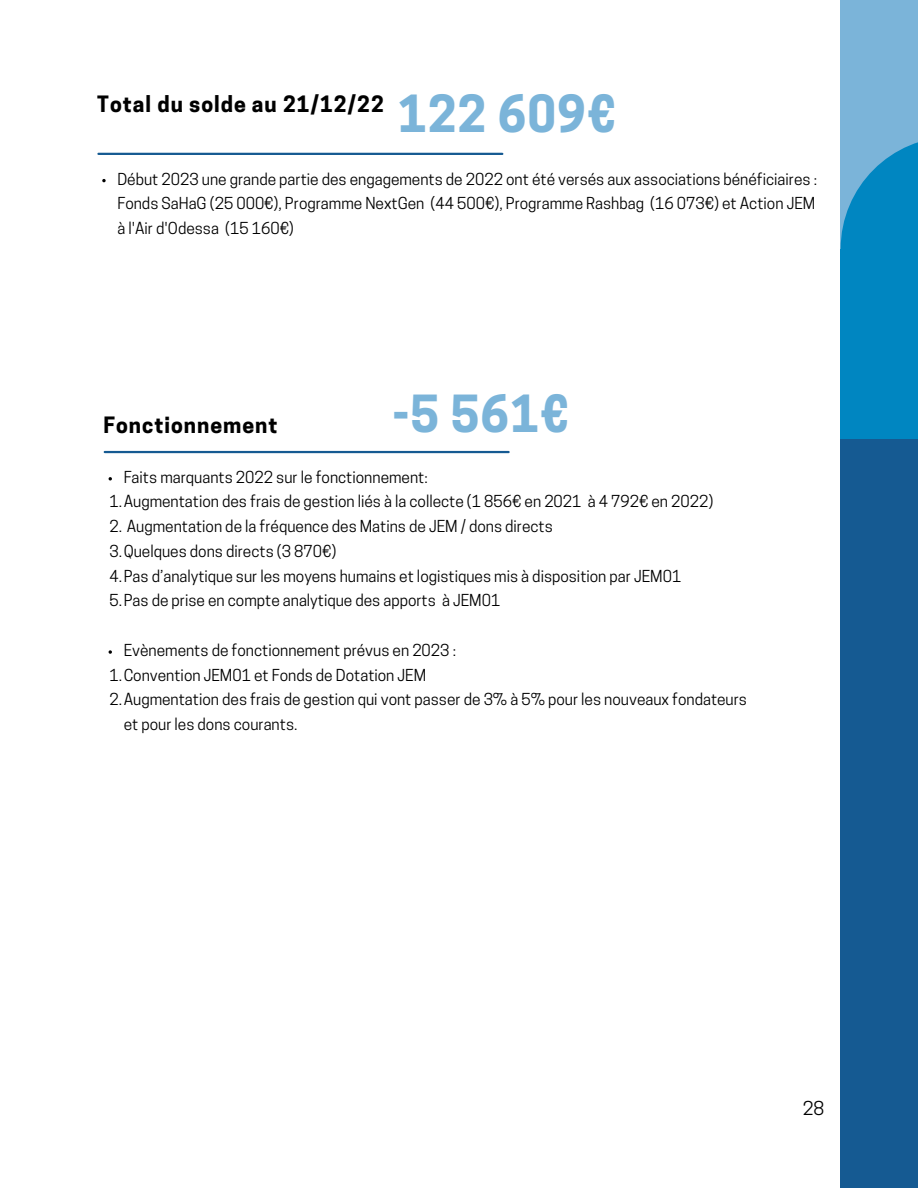
<style>
.page{position:relative;width:918px;height:1188px;background:#fff}
.page>*{position:absolute;margin:0;border:0;box-sizing:border-box;transform-origin:0 0}
.t1{font:700 48px "Cooper Hewitt";letter-spacing:.02em;color:#7bb4d9}
.t2{font:700 21.15px "Cooper Hewitt";letter-spacing:.045em;color:#000}
.t3{font:18px "Cooper Hewitt";color:#000}
.t4{font:15.45px/24.8px "Cooper Hewitt";color:#000}
</style>
<div class="page">
<div style="left:841px;top:0;width:77px;height:267px;background:#7bb4d9"></div>
<div style="left:841px;top:249px;width:77px;height:205px;background:#0086c1"></div>
<div style="left:841px;top:439px;width:77px;height:749px;background:#155a92"></div>
<svg style="left:841px;top:142px;width:77px;height:107px"></svg>
<svg style="left:102px;top:179px;width:4px;height:3px"></svg>
<hr style="left:98px;top:153px;width:404px;height:2px;background:#155a92">
<svg style="left:109px;top:650px;width:3px;height:4px"></svg>
<hr style="left:105px;top:451px;width:404px;height:2px;background:#155a92">
<h2 class="t2" style="left:97px;top:96px;width:288px">Total du solde au 21/12/22</h2>
<h1 class="t1" style="left:398px;top:96px;width:219px">122 609€</h1>
<p class="t4" style="left:117px;top:168px;width:701px;text-align:justify">Début 2023 une grande partie des engagements de 2022 ont été versés aux associations bénéficiaires :<br>Fonds SaHaG (25 000€), Programme NextGen (44 500€), Programme Rashbag (16 073€) et Action JEM à l'Air d'Odessa (15 160€)</p>
<h2 class="t2" style="left:104px;top:418px;width:175px">Fonctionnement</h2>
<h1 class="t1" style="left:393px;top:396px;width:178px">-5 561€</h1>
<p class="t4" style="left:110px;top:467px;width:605px;text-indent:14px">Faits marquants 2022 sur le fonctionnement:<br>1.Augmentation des frais de gestion liés à la collecte (1 856€ en 2021 à 4 792€ en 2022)</p>
<p class="t4" style="left:110px;top:516px;width:573px">2. Augmentation de la fréquence des Matins de JEM / dons directs<br>3.Quelques dons directs (3 870€)<br>4.Pas d’analytique sur les moyens humains et logistiques mis à disposition par JEM01<br>5.Pas de prise en compte analytique des apports à JEM01</p>
<p class="t4" style="left:124px;top:640px;width:334px">Evènements de fonctionnement prévus en 2023 :</p>
<p class="t4" style="left:110px;top:665px;width:318px">1.Convention JEM01 et Fonds de Dotation JEM</p>
<p class="t4" style="left:110px;top:689px;width:639px">2.Augmentation des frais de gestion qui vont passer de 3% à 5% pour les nouveaux fondateurs</p>
<p class="t4" style="left:124px;top:714px;width:175px">et pour les dons courants.</p>
<p class="t3" style="left:803px;top:1102px;width:23px">28</p>
</div>
